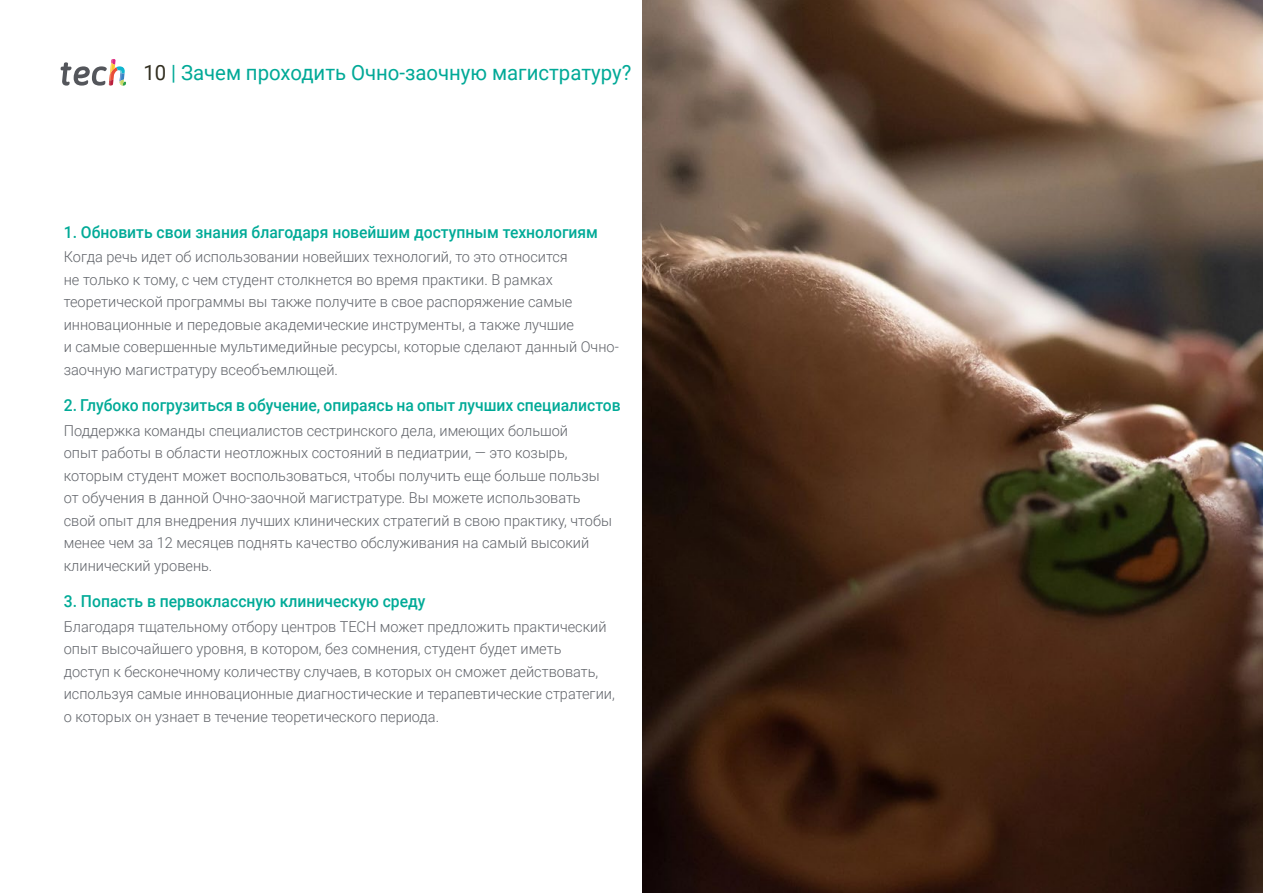
<style>
.page{position:relative;width:1263px;height:893px;background:#fff}
.page>*{position:absolute;margin:0;border:0;box-sizing:border-box;transform-origin:0 0}
.t1{font:21px "Roboto";color:#00a997}
.t2{font:500 16.5px "Roboto";color:#00aa97;scale:.95 1}
.t3{font:300 15px/22.5px "Roboto";color:#61646a}
.s1{color:#312e20}
</style>
<div class="page">
<svg style="left:61px;top:59px;width:65px;height:27px"></svg>
<img style="left:642px;top:0;width:621px;height:893px">
<h1 class="t1" style="left:144px;top:57px;width:489px"><span class="s1">10</span> | Зачем проходить Очно-заочную магистратуру?</h1>
<p class="t2" style="left:64px;top:220px;width:564px">1. Обновить свои знания благодаря новейшим доступным технологиям</p>
<p class="t3" style="left:64px;top:245px;width:557px">Когда речь идет об использовании новейших технологий, то это относится<br>не только к тому, с чем студент столкнется во время практики. В рамках теоретической программы вы также получите в свое распоряжение самые инновационные и передовые академические инструменты, а также лучшие<br>и самые совершенные мультимедийные ресурсы, которые сделают данный Очно&shy;заочную магистратуру всеобъемлющей.</p>
<p class="t2" style="left:64px;top:394px;width:588px">2. Глубоко погрузиться в обучение, опираясь на опыт лучших специалистов</p>
<p class="t3" style="left:64px;top:419px;width:550px">Поддержка команды специалистов сестринского дела, имеющих большой<br>опыт работы в области неотложных состояний в педиатрии, — это козырь, которым студент может воспользоваться, чтобы получить еще больше пользы от обучения в данной Очно-заочной магистратуре. Вы можете использовать свой опыт для внедрения лучших клинических стратегий в свою практику, чтобы менее чем за 12 месяцев поднять качество обслуживания на самый высокий клинический уровень.</p>
<p class="t2" style="left:64px;top:590px;width:382px">3. Попасть в первоклассную клиническую среду</p>
<p class="t3" style="left:64px;top:614px;width:552px">Благодаря тщательному отбору центров TECH может предложить практический опыт высочайшего уровня, в котором, без сомнения, студент будет иметь<br>доступ к бесконечному количеству случаев, в которых он сможет действовать, используя самые инновационные диагностические и терапевтические стратегии, о которых он узнает в течение теоретического периода.</p>
</div>
